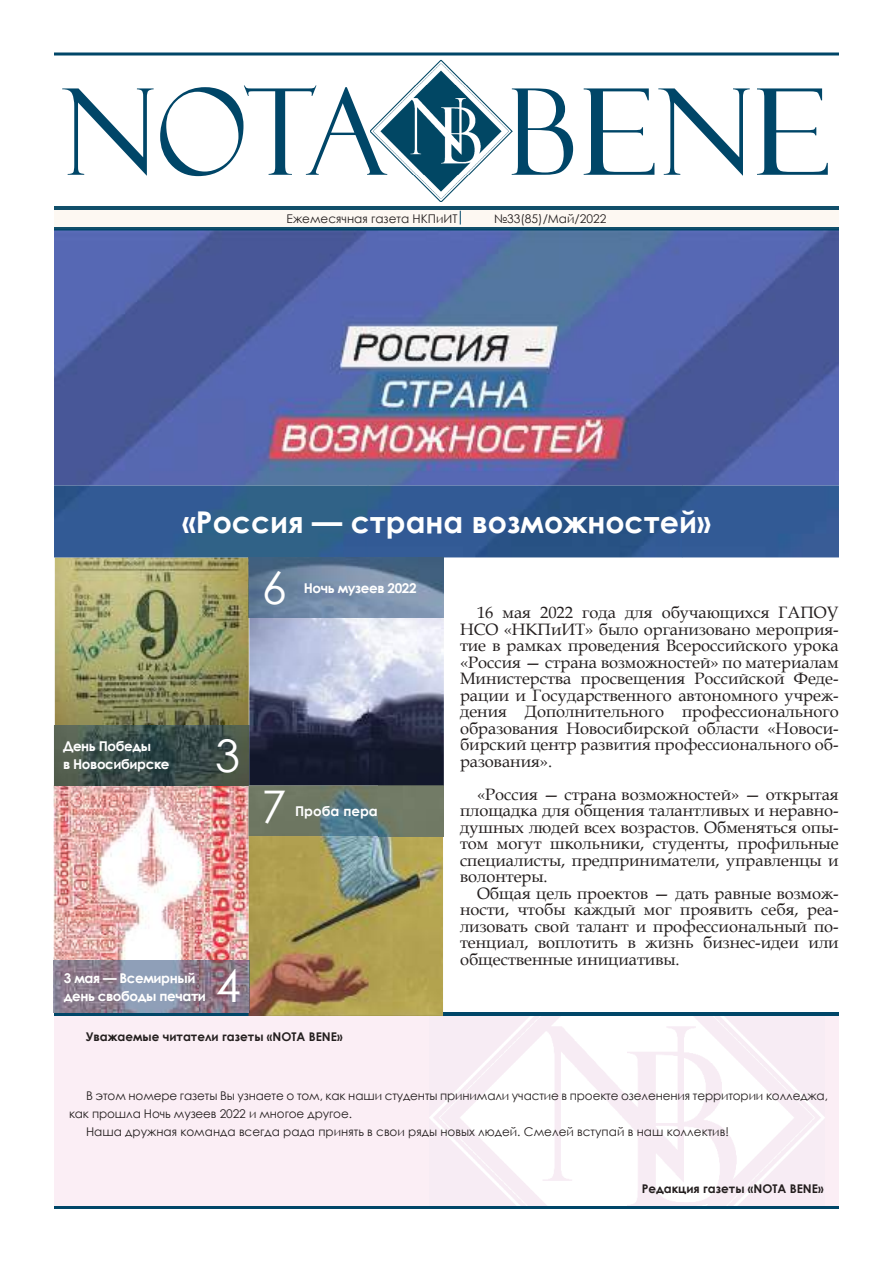
<style>
.page{position:relative;width:893px;height:1263px;background:#fff}
.page>*{position:absolute;margin:0;border:0;box-sizing:border-box;transform-origin:0 0}
.t1{font:120px "Felix Titling";letter-spacing:-.015em;color:#004668}
.t2{font:45px "Century Gothic";color:#fff}
.t3{font:700 30px "Century Gothic";color:#fff}
.t4{font:16.5px/16.5px "Book Antiqua";color:#241f1f;text-align:justify}
.t5{font:700 13.5px/18px "Century Gothic";letter-spacing:-.03em;color:#fff}
.t6{font:700 13.5px "Century Gothic";color:#fff}
.t7{font:12px "Century Gothic";letter-spacing:-.01em;color:#241f1f}
.t8{font:700 12px "Century Gothic";color:#241f1f}
</style>
<div class="page">
<img style="left:413px;top:60px;width:56px;height:142px">
<img style="left:370px;top:86px;width:142px;height:89px">
<svg style="left:54px;top:52px;width:785px;height:4px;background:#3f738d"></svg>
<hr style="left:54px;top:227px;width:785px;height:3px;background:#004668">
<hr style="left:54px;top:1013px;width:785px;height:3px;background:#004668">
<hr style="left:54px;top:1206px;width:785px;height:3px;background:#004668">
<svg style="left:54px;top:206px;width:785px;height:23px"></svg>
<img style="left:54px;top:557px;width:194px;height:404px">
<img style="left:248px;top:836px;width:195px;height:180px">
<img style="left:54px;top:230px;width:785px;height:255px">
<img style="left:54px;top:485px;width:785px;height:72px">
<div style="left:54px;top:1016px;width:785px;height:190px;background:#fbeef5"></div>
<img style="left:429px;top:1016px;width:396px;height:190px">
<img style="left:54px;top:961px;width:195px;height:52px">
<svg style="left:54px;top:725px;width:194px;height:60px;background:#3f504a"></svg>
<img style="left:248px;top:557px;width:196px;height:279px">
<svg style="left:249px;top:557px;width:194px;height:60px;background:#6a829f"></svg>
<h1 class="t1" style="left:61px;top:63px;width:769px">NOTA BENE</h1>
<p class="t7" style="left:287px;top:210px;width:172px">Ежемесячная газета НКПиИТ</p>
<p class="t7" style="left:494px;top:210px;width:114px">№33(85)/Май/2022</p>
<h3 class="t3" style="left:182px;top:499px;width:530px">«Россия — страна возможностей»</h3>
<h2 class="t2" style="left:262px;top:557px;width:26px">6</h2>
<p class="t5" style="left:304px;top:578px;width:114px">Ночь музеев 2022</p>
<p class="t5" style="left:63px;top:736px;width:108px">День Победы<br>в Новосибирске</p>
<h2 class="t2" style="left:215px;top:725px;width:26px">3</h2>
<h2 class="t2" style="left:262px;top:776px;width:26px">7</h2>
<p class="t6" style="left:295px;top:800px;width:84px">Проба пера</p>
<p class="t5" style="left:64px;top:968px;width:144px">3 мая — Всемирный день свободы печати</p>
<h2 class="t2" style="left:216px;top:954px;width:26px">4</h2>
<p class="t8" style="left:86px;top:1027px;width:258px">Уважаемые читатели газеты «NOTA BENE»</p>
<p class="t4" style="left:460px;top:604px;width:380px;text-indent:17px">16 мая 2022 года для обучающихся ГАПОУ НСО «НКПиИТ» было организовано мероприя&shy;тие в рамках проведения Всероссийского урока «Россия — страна возможностей» по материалам Министерства просвещения Российской Феде&shy;рации и Государственного автономного учреж&shy;дения Дополнительного профессионального образования Новосибирской области «Новоси&shy;бирский центр развития профессионального об&shy;разования».</p>
<p class="t4" style="left:460px;top:785px;width:380px;text-indent:17px">«Россия — страна возможностей» — открытая площадка для общения талантливых и неравно&shy;душных людей всех возрастов. Обменяться опы&shy;том могут школьники, студенты, профильные специалисты, предприниматели, управленцы и волонтеры.</p>
<p class="t4" style="left:460px;top:884px;width:380px;text-indent:17px">Общая цель проектов — дать равные возмож&shy;ности, чтобы каждый мог проявить себя, реа&shy;лизовать свой талант и профессиональный по&shy;тенциал, воплотить в жизнь бизнес-идеи или общественные инициативы.</p>
<p class="t7" style="left:86px;top:1087px;width:743px">В этом номере газеты Вы узнаете о том, как наши студенты принимали участие в проекте озеленения территории колледжа,</p>
<p class="t7" style="left:69px;top:1105px;width:284px">как прошла Ночь музеев 2022 и многое другое.</p>
<p class="t7" style="left:86px;top:1123px;width:644px">Наша дружная команда всегда рада принять в свои ряды новых людей. Смелей вступай в наш коллектив!</p>
<p class="t8" style="left:642px;top:1180px;width:183px">Редакция газеты «NOTA BENE»</p>
</div>
